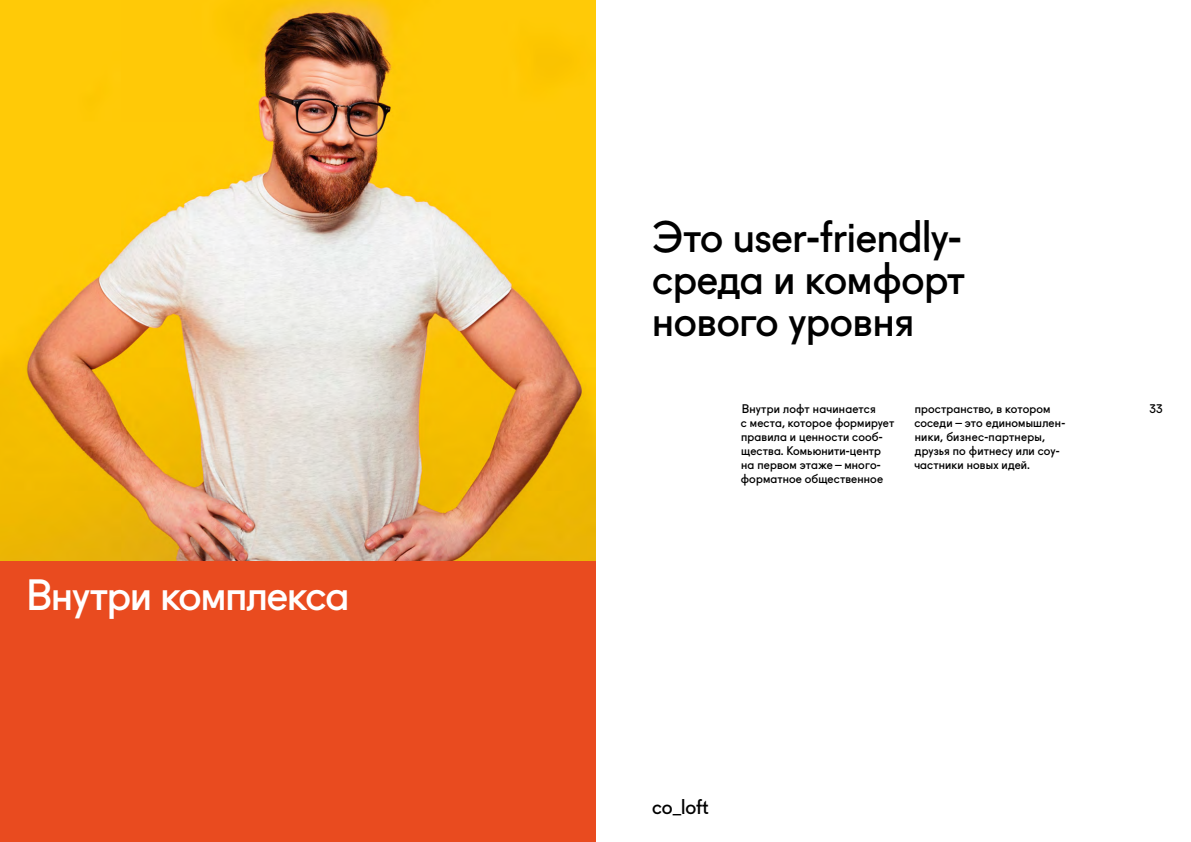
<style>
.page{position:relative;width:1191px;height:842px;background:#fff}
.page>*{position:absolute;margin:0;border:0;box-sizing:border-box;transform-origin:0 0}
.t1{font:42px/42px "Fugue";letter-spacing:-.005em;color:#000;text-align:justify}
.t2{font:42px "Fugue";letter-spacing:-.025em;color:#fff}
.t3{font:19.7px "Fugue";color:#000}
.t4{font:12px/14px "Fugue";letter-spacing:.01em;color:#000}
</style>
<div class="page">
<img style="left:0;top:0;width:595px;height:561px">
<div style="left:0;top:561px;width:595px;height:281px;background:#e94b1f"></div>
<h1 class="t2" style="left:26px;top:562px;width:325px">Внутри комплекса</h1>
<h1 class="t1" style="left:652px;top:212px;width:315px">Это user-friendly&shy;среда и комфорт нового уровня</h1>
<p class="t4" style="left:741px;top:401px;width:155px">Внутри лофт начинается<br>с места, которое формирует правила и ценности сооб&shy;щества. Комьюнити-центр на первом этаже – много&shy;форматное общественное</p>
<p class="t4" style="left:914px;top:401px;width:152px">пространство, в котором соседи – это единомышлен&shy;ники, бизнес-партнеры, друзья по фитнесу или соу&shy;частники новых идей.</p>
<p class="t4" style="left:1149px;top:401px;width:15px">33</p>
<h2 class="t3" style="left:652px;top:791px;width:58px">co_loft</h2>
</div>
